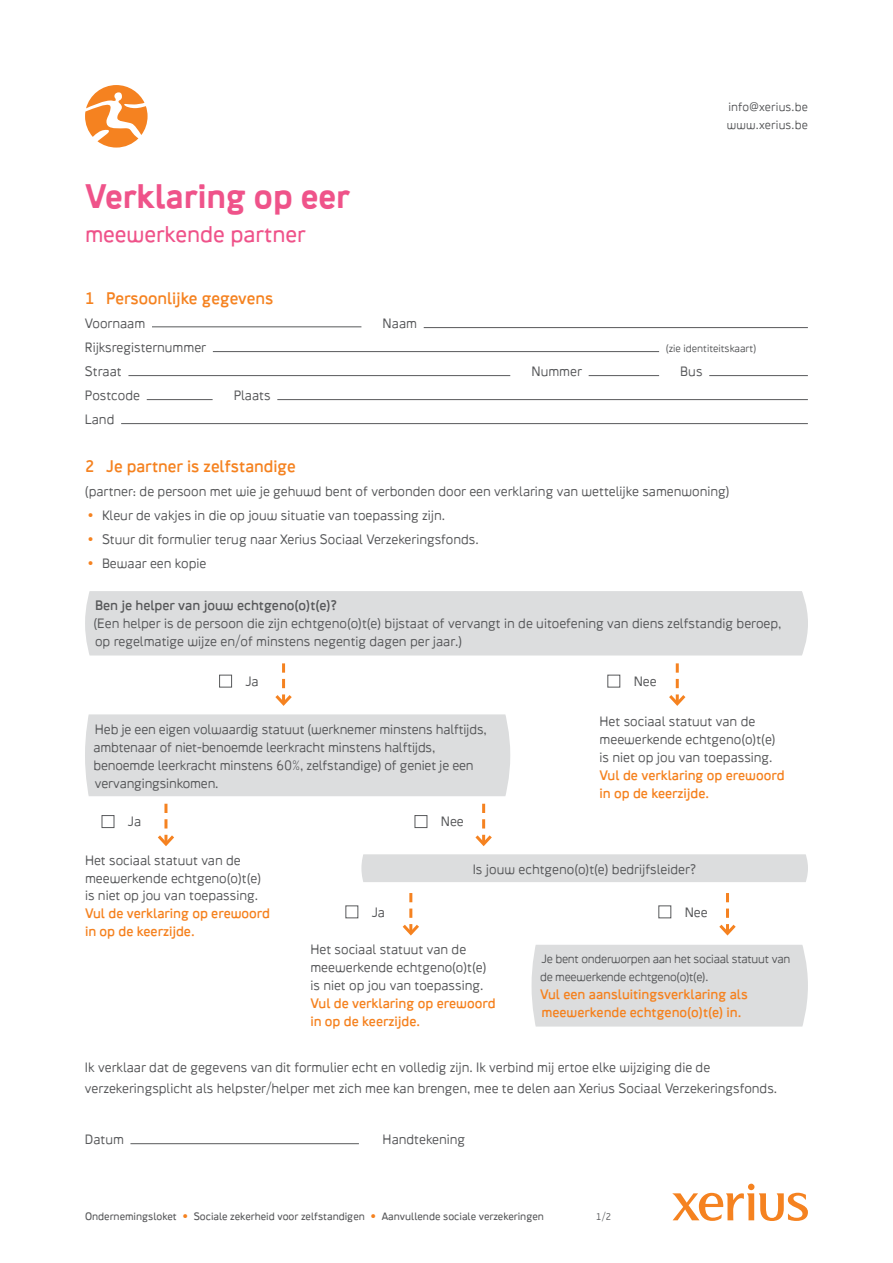
<style>
.page{position:relative;width:893px;height:1263px;background:#fff}
.page>*{position:absolute;margin:0;border:0;box-sizing:border-box;transform-origin:0 0}
.t1{font:33px "Crank 8 Plus Two";color:#ef538a}
.t2{font:22.5px "Crank 8 Minus One";color:#ef538a}
.t3{font:16.5px "Crank 8";color:#f58220}
.t4{font:13.5px/18px "Crank 8 Minus Two";color:#58595b}
.t5{font:13.5px/18px "Crank 8";color:#f58220}
.t6{font:13.5px "Crank 8";color:#58595b}
.t7{font:12px/18px "Crank 8 Minus Two";letter-spacing:-.02em;color:#58595b}
.t8{font:12px/18px "Crank 8 Minus Two";letter-spacing:.01em;color:#58595b}
.t9{font:10.5px "Crank 8 Minus One";color:#58595b}
.t10{font:10.5px "Crank 8 Minus Two";color:#58595b}
.t11{font:9.75px "Crank 8 Minus Two";color:#58595b}
.s1{font-size:19.5px;color:#f58220}
</style>
<div class="page">
<svg style="left:85px;top:85px;width:63px;height:63px"></svg>
<svg style="left:672px;top:1183px;width:136px;height:38px"></svg>
<hr style="left:152px;top:327px;width:209px;height:1px;background:#58595b">
<hr style="left:424px;top:327px;width:384px;height:1px;background:#58595b">
<hr style="left:213px;top:351px;width:446px;height:1px;background:#58595b">
<hr style="left:128px;top:375px;width:382px;height:1px;background:#58595b">
<hr style="left:589px;top:375px;width:70px;height:1px;background:#58595b">
<hr style="left:709px;top:375px;width:99px;height:1px;background:#58595b">
<hr style="left:147px;top:399px;width:66px;height:1px;background:#58595b">
<hr style="left:277px;top:399px;width:531px;height:1px;background:#58595b">
<hr style="left:121px;top:423px;width:687px;height:1px;background:#58595b">
<div style="left:85px;top:591px;width:723px;height:64px;background:#dcddde"></div>
<div style="left:85px;top:714px;width:425px;height:82px;background:#dcddde"></div>
<div style="left:531px;top:945px;width:277px;height:81px;background:#dcddde"></div>
<div style="left:361px;top:854px;width:447px;height:28px;background:#dcddde"></div>
<div style="left:219px;top:675px;width:13px;height:12px;border:1px solid #58595b"></div>
<div style="left:102px;top:815px;width:12px;height:13px;border:1px solid #58595b"></div>
<div style="left:607px;top:675px;width:13px;height:12px;border:1px solid #58595b"></div>
<div style="left:415px;top:815px;width:12px;height:13px;border:1px solid #58595b"></div>
<div style="left:658px;top:905px;width:13px;height:13px;border:1px solid #58595b"></div>
<hr style="left:130px;top:1143px;width:229px;height:1px;background:#58595b">
<svg style="left:275px;top:663px;width:17px;height:43px"></svg>
<svg style="left:402px;top:893px;width:17px;height:43px"></svg>
<svg style="left:475px;top:804px;width:17px;height:43px"></svg>
<svg style="left:158px;top:804px;width:16px;height:42px"></svg>
<svg style="left:719px;top:893px;width:17px;height:43px"></svg>
<svg style="left:669px;top:663px;width:17px;height:43px"></svg>
<h1 class="t1" style="left:85px;top:175px;width:266px">Verklaring op eer</h1>
<h2 class="t2" style="left:85px;top:220px;width:222px">meewerkende partner</h2>
<p class="t8" style="left:727px;top:98px;width:83px">info@xerius.be www.xerius.be</p>
<p class="t3" style="left:85px;top:288px;width:190px">1 Persoonlijke gegevens</p>
<p class="t4" style="left:85px;top:314px;width:62px">Voornaam</p>
<p class="t4" style="left:383px;top:314px;width:36px">Naam</p>
<p class="t4" style="left:85px;top:338px;width:123px">Rijksregisternummer</p>
<p class="t10" style="left:666px;top:342px;width:92px">(zie identiteitskaart)</p>
<p class="t4" style="left:85px;top:362px;width:38px">Straat</p>
<p class="t4" style="left:531px;top:362px;width:52px">Nummer</p>
<p class="t4" style="left:680px;top:362px;width:24px">Bus</p>
<p class="t4" style="left:85px;top:386px;width:56px">Postcode</p>
<p class="t4" style="left:234px;top:386px;width:38px">Plaats</p>
<p class="t4" style="left:85px;top:410px;width:31px">Land</p>
<p class="t3" style="left:85px;top:456px;width:212px">2 Je partner is zelfstandige</p>
<p class="t4" style="left:85px;top:482px;width:646px">(partner: de persoon met wie je gehuwd bent of verbonden door een verklaring van wettelijke samenwoning)</p>
<p class="t4" style="left:85px;top:506px;width:362px"><span class="s1">•</span> Kleur de vakjes in die op jouw situatie van toepassing zijn.</p>
<p class="t4" style="left:85px;top:530px;width:395px"><span class="s1">•</span> Stuur dit formulier terug naar Xerius Sociaal Verzekeringsfonds.</p>
<p class="t4" style="left:85px;top:554px;width:123px"><span class="s1">•</span> Bewaar een kopie</p>
<p class="t6" style="left:95px;top:597px;width:243px">Ben je helper van jouw echtgeno(o)t(e)?</p>
<p class="t4" style="left:94px;top:615px;width:689px">(Een helper is de persoon die zijn echtgeno(o)t(e) bijstaat of vervangt in de uitoefening van diens zelfstandig beroep, op regelmatige wijze en/of minstens negentig dagen per jaar.)</p>
<p class="t4" style="left:245px;top:672px;width:15px">Ja</p>
<p class="t4" style="left:93px;top:720px;width:395px">Heb je een eigen volwaardig statuut (werknemer minstens halftijds, ambtenaar of niet-benoemde leerkracht minstens halftijds, benoemde leerkracht minstens 60%, zelfstandige) of geniet je een vervangingsinkomen.</p>
<p class="t4" style="left:128px;top:813px;width:15px">Ja</p>
<p class="t4" style="left:441px;top:813px;width:24px">Nee</p>
<p class="t4" style="left:634px;top:672px;width:24px">Nee</p>
<p class="t4" style="left:600px;top:712px;width:178px">Het sociaal statuut van de meewerkende echtgeno(o)t(e) is niet op jou van toepassing.</p>
<p class="t5" style="left:600px;top:766px;width:187px">Vul de verklaring op erewoord in op de keerzijde.</p>
<p class="t4" style="left:85px;top:851px;width:178px">Het sociaal statuut van de meewerkende echtgeno(o)t(e) is niet op jou van toepassing.</p>
<p class="t5" style="left:85px;top:904px;width:187px">Vul de verklaring op erewoord in op de keerzijde.</p>
<p class="t4" style="left:372px;top:903px;width:15px">Ja</p>
<p class="t4" style="left:473px;top:860px;width:225px">Is jouw echtgeno(o)t(e) bedrijfsleider?</p>
<p class="t4" style="left:685px;top:903px;width:24px">Nee</p>
<p class="t4" style="left:310px;top:940px;width:178px">Het sociaal statuut van de meewerkende echtgeno(o)t(e) is niet op jou van toepassing.</p>
<p class="t5" style="left:310px;top:994px;width:187px">Vul de verklaring op erewoord in op de keerzijde.</p>
<p class="t4" style="left:85px;top:1056px;width:694px;line-height:21px">Ik verklaar dat de gegevens van dit formulier echt en volledig zijn. Ik verbind mij ertoe elke wijziging die de verzekeringsplicht als helpster/helper met zich mee kan brengen, mee te delen aan Xerius Sociaal Verzekeringsfonds.</p>
<p class="t4" style="left:85px;top:1130px;width:40px">Datum</p>
<p class="t4" style="left:383px;top:1130px;width:84px">Handtekening</p>
<p class="t7" style="left:540px;top:950px;width:252px">Je bent onderworpen aan het sociaal statuut van de meewerkende echtgeno(o)t(e).</p>
<p class="t5" style="left:540px;top:985px;width:209px">Vul een aansluitingsverklaring als meewerkende echtgeno(o)t(e) in.</p>
<p class="t9" style="left:85px;top:1210px;width:460px">Ondernemingsloket <span class="s1">•</span> Sociale zekerheid voor zelfstandigen <span class="s1">•</span> Aanvullende sociale verzekeringen</p>
<p class="t11" style="left:596px;top:1211px;width:17px">1/2</p>
</div>
